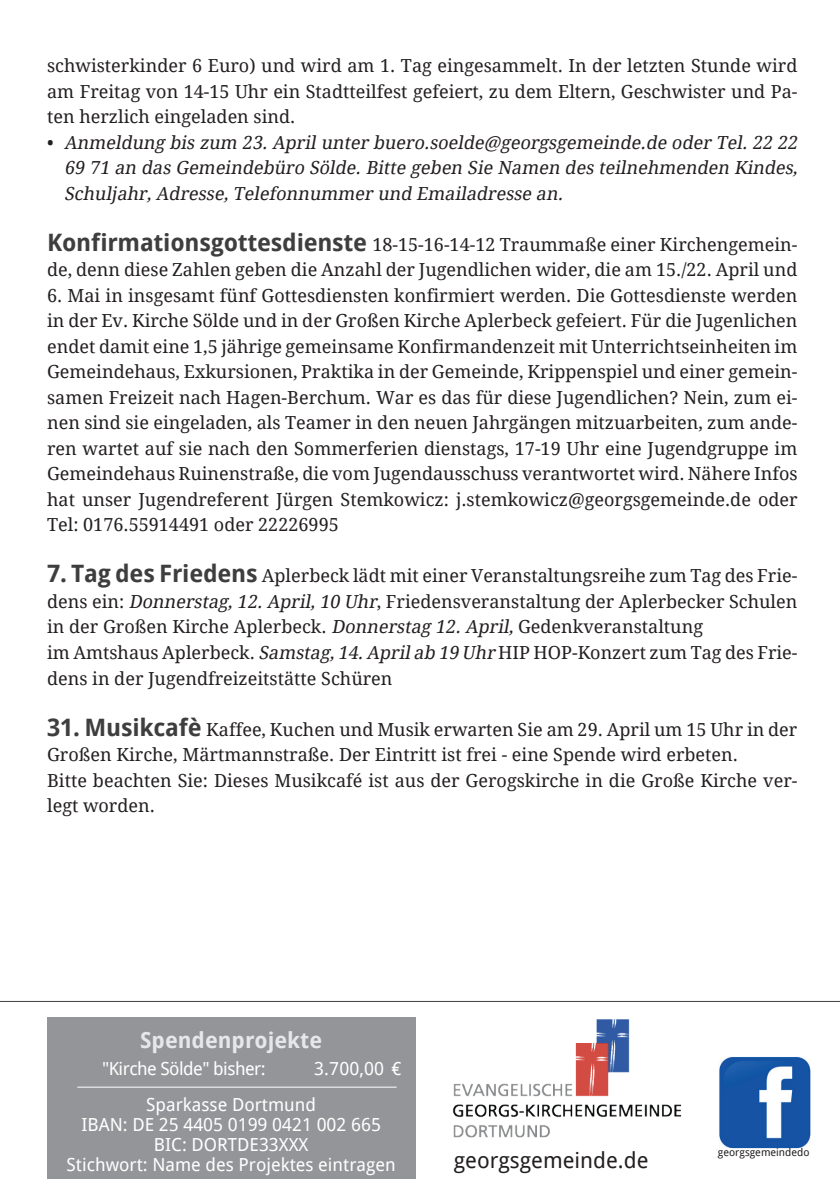
<style>
.page{position:relative;width:840px;height:1191px;background:#fff}
.page>*{position:absolute;margin:0;border:0;box-sizing:border-box;transform-origin:0 0}
.t1{font:22px "Droid Sans";color:#231f20}
.t2{font:700 22px "Droid Sans";color:#e6e7e9}
.t3{font:18px/25.6px "Droid Serif";color:#231f20}
.t4{font:italic 18px/25.6px "Droid Serif";color:#231f20;text-align:justify}
.t5{font:18px/20px "Droid Sans";color:#fff;text-align:center}
.t6{font:18px "Droid Sans";letter-spacing:-.03em;color:#fff}
.t7{font:10.6px "Droid Sans";color:#231f20}
.s1{font-style:normal}
.s2{font-family:"Droid Sans";font-weight:700;font-size:24px;color:#3e3e3f}
.s3{font-style:italic}
</style>
<div class="page">
<img style="left:719px;top:1057px;width:90px;height:91px">
<img style="left:453px;top:1019px;width:229px;height:119px">
<hr style="left:0;top:1001px;width:839px;height:1px;background:#3e3e3f">
<div style="left:47px;top:1017px;width:369px;height:162px;background:#939598"></div>
<hr style="left:77px;top:1086px;width:319px;height:1px;background:#fff">
<p class="t3" style="left:47px;top:53px;width:751px;text-align:justify">schwisterkinder 6 Euro) und wird am 1. Tag eingesammelt. In der letzten Stunde wird am Freitag von 14-15 Uhr ein Stadtteilfest gefeiert, zu dem Eltern, Geschwister und Pa&shy;ten herzlich eingeladen sind.</p>
<p class="t4" style="left:64px;top:129px;width:738px;text-indent:-17px"><span class="s1">•</span> Anmeldung bis zum 23.Aprilunter buero.soelde@georgsgemeinde.de oder Tel.22 22<br>69 71 an das Gemeindebüro Sölde.Bitte geben Sie Namen des teilnehmenden Kindes, Schulj ahr,Adresse,Telefonnummer und Emailadresse an.</p>
<p class="t3" style="left:47px;top:231px;width:751px"><span class="s2">Konfirmationsgottesdienste</span> 18-15-16-14-12 Traummaße einer Kirchengemein&shy;de, denn diese Zahlen geben die Anzahl der Jugendlichen wider, die am 15./22. April und</p>
<p class="t3" style="left:47px;top:282px;width:751px;text-align:justify">6. Mai in insgesamt fünf Gottesdiensten konfirmiert werden. Die Gottesdienste werden in der Ev. Kirche Sölde und in der Großen Kirche Aplerbeck gefeiert. Für die Jugenlichen endet damit eine 1,5 jährige gemeinsame Konfirmandenzeit mit Unterrichtseinheiten im Gemeindehaus, Exkursionen, Praktika in der Gemeinde, Krippenspiel und einer gemein&shy;samen Freizeit nach Hagen-Berchum. War es das für diese Jugendlichen? Nein, zum ei&shy;nen sind sie eingeladen, als Teamer in den neuen Jahrgängen mitzuarbeiten, zum ande&shy;ren wartet auf sie nach den Sommerferien dienstags, 17-19 Uhr eine Jugendgruppe im Gemeindehaus Ruinenstraße, die vom Jugendausschuss verantwortet wird. Nähere Infos hat unser Jugendreferent Jürgen Stemkowicz: j.stemkowicz@georgsgemeinde.de oder Tel: 0176.55914491 oder 22226995</p>
<p class="t3" style="left:47px;top:563px;width:751px"><span class="s2">7. Tag des Friedens</span> Aplerbeck lädt mit einer Veranstaltungsreihe zum Tag des Frie&shy;dens ein: <span class="s3">Donnerstag,12.April,10 Uhr</span>, Friedensveranstaltung der Aplerbecker Schulen in der Großen Kirche Aplerbeck. <span class="s3">Donnerstag 12.April,</span>Gedenkveranstaltung<br>im Amtshaus Aplerbeck. <span class="s3">Samstag,14.Aprilab 19 Uhr</span> HIP HOP-Konzert zum Tag des Frie&shy;dens in der Jugendfreizeitstätte Schüren</p>
<p class="t3" style="left:47px;top:716px;width:751px"><span class="s2">31. Musikcafè</span> Kaffee, Kuchen und Musik erwarten Sie am 29. April um 15 Uhr in der Großen Kirche, Märtmannstraße. Der Eintritt ist frei - eine Spende wird erbeten.<br>Bitte beachten Sie: Dieses Musikcafé ist aus der Gerogskirche in die Große Kirche ver&shy;legt worden.</p>
<p class="t2" style="left:140px;top:1026px;width:183px">Spendenprojekte</p>
<p class="t6" style="left:102px;top:1057px;width:165px">"Kirche Sölde" bisher:</p>
<p class="t5" style="left:314px;top:1058px;width:89px">3.700,00 €</p>
<p class="t5" style="left:67px;top:1094px;width:330px">Sparkasse Dortmund<br>IBAN: DE 25 4405 0199 0421 002 665<br>BIC: DORTDE33XXX<br>Stichwort: Name des Projektes eintragen</p>
<p class="t1" style="left:453px;top:1146px;width:196px">georgsgemeinde.de</p>
<p class="t7" style="left:717px;top:1145px;width:93px">georgsgemeindedo</p>
</div>
